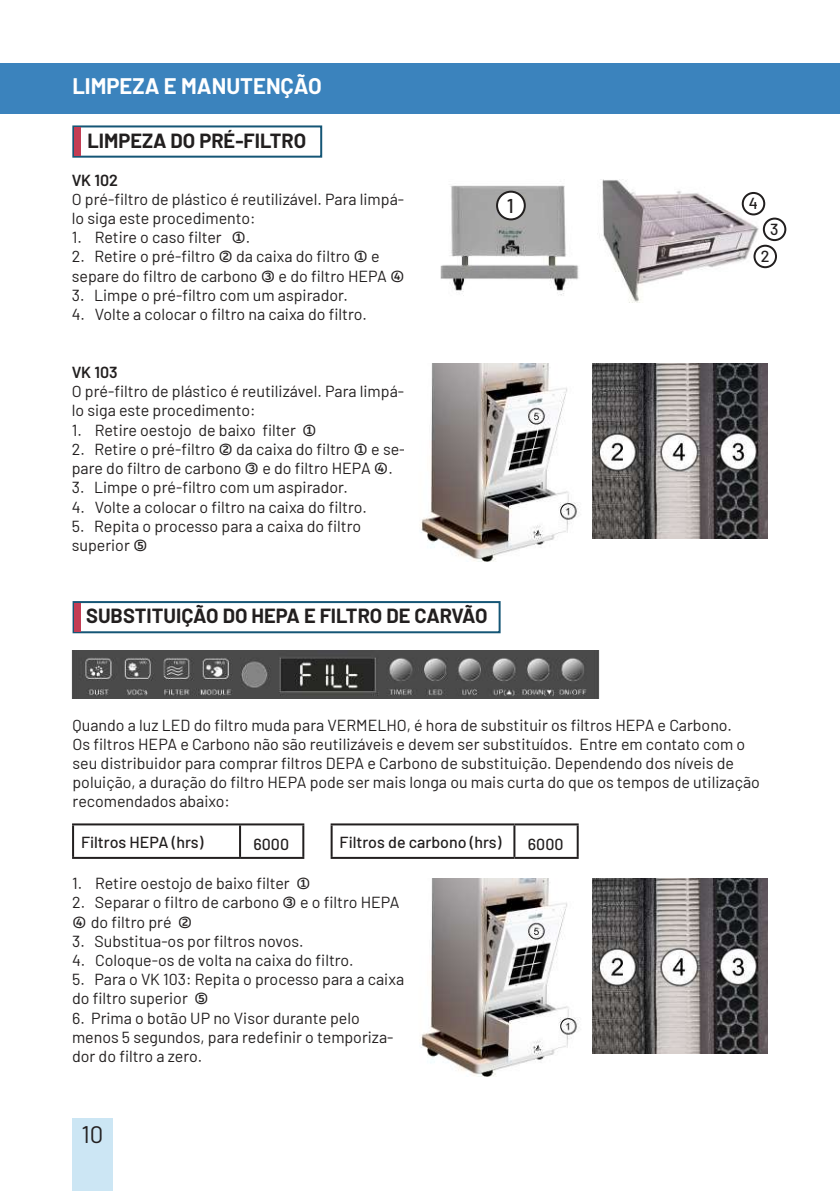
<style>
.page{position:relative;width:840px;height:1191px;background:#fff}
.page>*{position:absolute;margin:0;border:0;box-sizing:border-box;transform-origin:0 0}
.t1{font:24px "Barlow";color:#221f1f}
.t2{font:700 22px "Barlow";color:#fff}
.t3{font:700 20px "Barlow";color:#221f1f}
.t4{font:500 20px "Barlow";color:#221f1f}
.t5{font:16px/19.2px "Barlow";color:#221f1f}
.t6{font:500 16px "Barlow";color:#221f1f}
.t7{font:600 16px "Barlow";color:#221f1f}
.s1{font-family:"Artifakt Element";font-weight:700}
</style>
<div class="page">
<div style="left:72px;top:1119px;width:41px;height:72px;background:#cce6f4"></div>
<div style="left:0;top:63px;width:839px;height:50px;background:#3b83bd"></div>
<img style="left:72px;top:650px;width:527px;height:48px">
<hr style="left:72px;top:823px;width:168px;height:2px;background:#221f1f">
<hr style="left:72px;top:825px;width:2px;height:32px;background:#221f1f">
<hr style="left:240px;top:823px;width:64px;height:2px;background:#221f1f">
<hr style="left:239px;top:825px;width:2px;height:32px;background:#221f1f">
<hr style="left:302px;top:825px;width:2px;height:32px;background:#221f1f">
<hr style="left:72px;top:857px;width:168px;height:2px;background:#221f1f">
<hr style="left:240px;top:857px;width:64px;height:2px;background:#221f1f">
<hr style="left:330px;top:823px;width:184px;height:2px;background:#221f1f">
<hr style="left:330px;top:825px;width:2px;height:32px;background:#221f1f">
<hr style="left:514px;top:823px;width:64px;height:2px;background:#221f1f">
<hr style="left:513px;top:825px;width:2px;height:32px;background:#221f1f">
<hr style="left:576px;top:825px;width:2px;height:32px;background:#221f1f">
<hr style="left:330px;top:857px;width:184px;height:2px;background:#221f1f">
<hr style="left:514px;top:857px;width:64px;height:2px;background:#221f1f">
<img style="left:440px;top:185px;width:139px;height:111px">
<img style="left:602px;top:180px;width:160px;height:122px">
<div style="left:497px;top:192px;width:27px;height:27px;background:#fff;border-radius:50%"></div>
<div style="left:496px;top:191px;width:29px;height:29px;border:2px solid #221f1f;border-radius:50%"></div>
<div style="left:742px;top:193px;width:21px;height:21px;background:#fff;border-radius:50%"></div>
<div style="left:741px;top:192px;width:23px;height:23px;border:2px solid #221f1f;border-radius:50%"></div>
<img style="left:421px;top:364px;width:157px;height:198px">
<img style="left:421px;top:878px;width:157px;height:198px">
<img style="left:592px;top:364px;width:175px;height:175px">
<img style="left:592px;top:878px;width:175px;height:175px">
<div style="left:762px;top:218px;width:23px;height:23px;border:2px solid #221f1f;border-radius:50%"></div>
<div style="left:754px;top:246px;width:21px;height:21px;background:#fff;border-radius:50%"></div>
<div style="left:753px;top:245px;width:23px;height:23px;border:2px solid #221f1f;border-radius:50%"></div>
<div style="left:72px;top:125px;width:250px;height:33px;border:2px solid #155676"></div>
<div style="left:74px;top:127px;width:7px;height:29px;background:#c33d54"></div>
<div style="left:73px;top:601px;width:427px;height:32px;border:2px solid #155676"></div>
<div style="left:75px;top:603px;width:6px;height:28px;background:#c33d54"></div>
<h2 class="t2" style="left:72px;top:77px;width:251px">LIMPEZA E MANUTENÇÃO</h2>
<p class="t3" style="left:87px;top:133px;width:220px">LIMPEZA DO PRÉ-FILTRO</p>
<p class="t7" style="left:72px;top:174px;width:48px">VK 102</p>
<p class="t5" style="left:72px;top:188px;width:333px">O pré-filtro de plástico é reutilizável. Para limpá&shy;lo siga este procedimento:</p>
<p class="t5" style="left:72px;top:227px;width:180px">1. Retire o caso filter <span class="s1">①</span>.</p>
<p class="t5" style="left:72px;top:246px;width:334px">2. Retire o pré-filtro <span class="s1">②</span> da caixa do filtro <span class="s1">①</span> e separe do filtro de carbono <span class="s1">③</span> e do filtro HEPA <span class="s1">④</span></p>
<p class="t5" style="left:72px;top:284px;width:277px">3. Limpe o pré-filtro com um aspirador.</p>
<p class="t5" style="left:72px;top:303px;width:296px">4. Volte a colocar o filtro na caixa do filtro.</p>
<p class="t7" style="left:72px;top:366px;width:47px">VK 103</p>
<p class="t5" style="left:72px;top:381px;width:333px">O pré-filtro de plástico é reutilizável. Para limpá&shy;lo siga este procedimento:</p>
<p class="t5" style="left:72px;top:419px;width:246px">1. Retire oestojo de baixo filter <span class="s1">①</span></p>
<p class="t5" style="left:72px;top:438px;width:335px">2. Retire o pré-filtro <span class="s1">②</span> da caixa do filtro <span class="s1">①</span> e se&shy;pare do filtro de carbono <span class="s1">③</span> e do filtro HEPA <span class="s1">④</span>.</p>
<p class="t5" style="left:72px;top:477px;width:277px">3. Limpe o pré-filtro com um aspirador.</p>
<p class="t5" style="left:72px;top:496px;width:296px">4. Volte a colocar o filtro na caixa do filtro.</p>
<p class="t5" style="left:72px;top:515px;width:291px">5. Repita o processo para a caixa do filtro superior <span class="s1">⑤</span></p>
<p class="t3" style="left:86px;top:608px;width:402px">SUBSTITUIÇÃO DO HEPA E FILTRO DE CARVÃO</p>
<p class="t4" style="left:506px;top:197px;width:9px">1</p>
<p class="t6" style="left:748px;top:197px;width:11px">4</p>
<p class="t6" style="left:769px;top:223px;width:10px">3</p>
<p class="t6" style="left:760px;top:250px;width:10px">2</p>
<p class="t5" style="left:73px;top:714px;width:688px">Quando a luz LED do filtro muda para VERMELHO, é hora de substituir os filtros HEPA e Carbono.<br>Os filtros HEPA e Carbono não são reutilizáveis e devem ser substituídos. Entre em contato com o seu distribuidor para comprar filtros DEPA e Carbono de substituição. Dependendo dos níveis de poluição, a duração do filtro HEPA pode ser mais longa ou mais curta do que os tempos de utilização recomendados abaixo:</p>
<p class="t6" style="left:81px;top:836px;width:124px">Filtros HEPA (hrs)</p>
<p class="t6" style="left:253px;top:837px;width:37px">6000</p>
<p class="t6" style="left:339px;top:836px;width:163px">Filtros de carbono (hrs)</p>
<p class="t6" style="left:527px;top:837px;width:37px">6000</p>
<p class="t5" style="left:72px;top:872px;width:240px">1. Retire oestojo de baixo filter <span class="s1">①</span></p>
<p class="t5" style="left:72px;top:891px;width:329px">2. Separar o filtro de carbono <span class="s1">③</span> e o filtro HEPA<br><span class="s1">④</span> do filtro pré <span class="s1">②</span></p>
<p class="t5" style="left:72px;top:930px;width:233px">3. Substitua-os por filtros novos.</p>
<p class="t5" style="left:72px;top:949px;width:283px">4. Coloque-os de volta na caixa do filtro.</p>
<p class="t5" style="left:72px;top:968px;width:333px">5. Para o VK 103: Repita o processo para a caixa do filtro superior <span class="s1">⑤</span></p>
<p class="t5" style="left:72px;top:1009px;width:323px">6. Prima o botão UP no Visor durante pelo menos 5 segundos, para redefinir o temporiza&shy;dor do filtro a zero.</p>
<h1 class="t1" style="left:81px;top:1124px;width:23px">10</h1>
</div>
